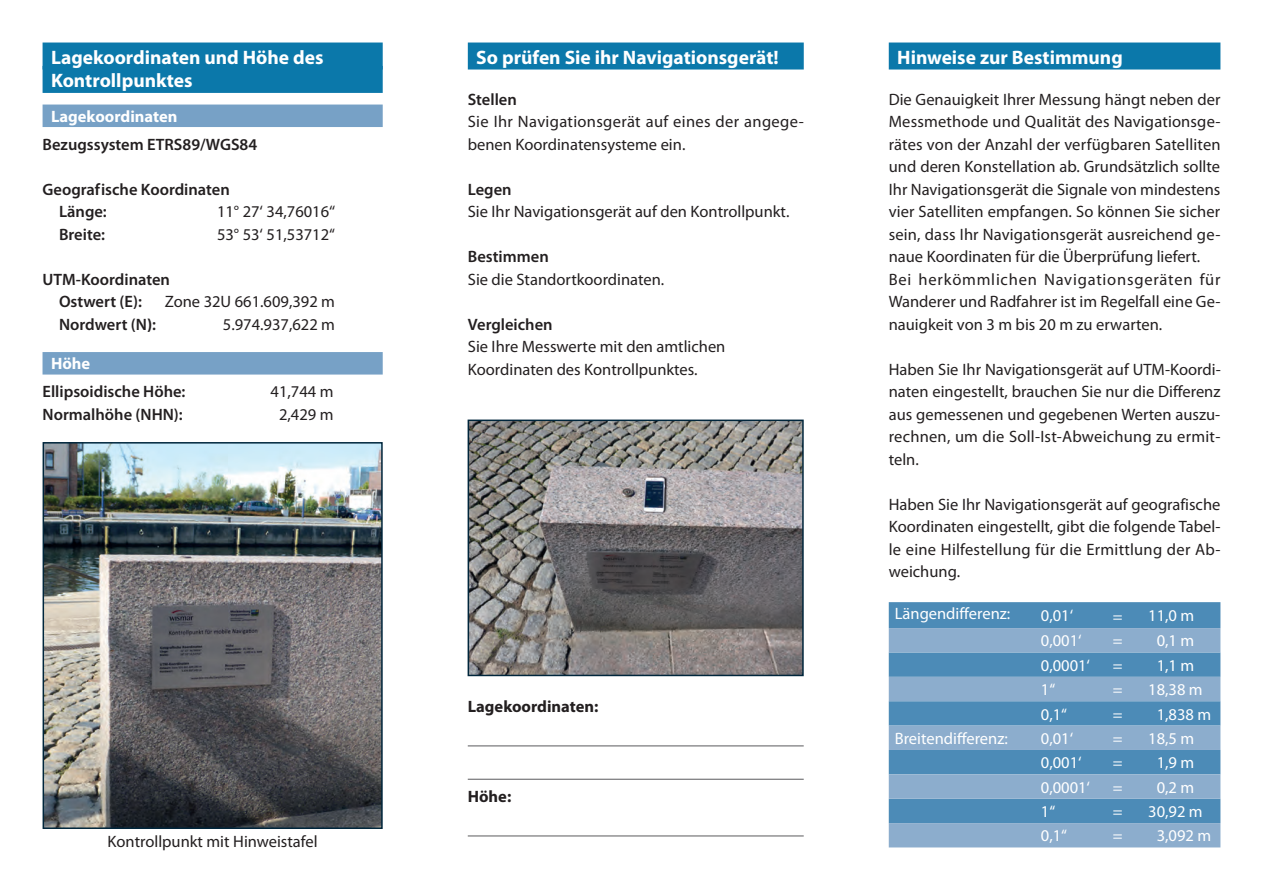
<style>
.page{position:relative;width:1263px;height:893px;background:#fff}
.page>*{position:absolute;margin:0;border:0;box-sizing:border-box;transform-origin:0 0}
.t1{font:700 19.5px/23.4px "Myriad Pro";color:#fff}
.t2{font:16.5px/22.5px "Myriad Pro";color:#231f20}
.t3{font:600 16.5px/22.5px "Myriad Pro";color:#231f20}
.t4{font:16.5px "Myriad Pro";color:#fff}
.t5{font:16.5px/22.5px "Myriad Pro";letter-spacing:.02em;color:#231f20}
.t6{font:700 16.5px "Myriad Pro";color:#231f20}
.t7{font:700 16.5px "Myriad Pro";color:#fff}
.s1{font-weight:700}
</style>
<div class="page">
<div style="left:43px;top:43px;width:340px;height:27px;background:#0b78aa"></div>
<div style="left:43px;top:66px;width:340px;height:27px;background:#0b78aa"></div>
<div style="left:43px;top:105px;width:340px;height:22px;background:#77a1c6"></div>
<div style="left:43px;top:352px;width:340px;height:23px;background:#77a1c6"></div>
<div style="left:468px;top:43px;width:336px;height:27px;background:#0b78aa"></div>
<img style="left:471px;top:423px;width:330px;height:250px">
<div style="left:468px;top:420px;width:336px;height:256px;border:2px solid #00263c"></div>
<img style="left:46px;top:445px;width:334px;height:381px">
<div style="left:43px;top:442px;width:340px;height:387px;border:2px solid #00263c"></div>
<div style="left:889px;top:602px;width:331px;height:26px;background:#4c8bb7"></div>
<svg style="left:889px;top:628px;width:331px;height:219px;background:#709ec3"></svg>
<div style="left:889px;top:43px;width:331px;height:27px;background:#0b78aa"></div>
<hr style="left:468px;top:836px;width:336px;height:1px;background:#5a5a5d">
<hr style="left:468px;top:779px;width:336px;height:1px;background:#5a5a5d">
<hr style="left:468px;top:745px;width:336px;height:1px;background:#5a5a5d">
<p class="t1" style="left:51px;top:45px;width:274px">Lagekoordinaten und Höhe des<br>Kontrollpunktes</p>
<p class="t7" style="left:51px;top:105px;width:128px">Lagekoordinaten</p>
<p class="t3" style="left:43px;top:132px;width:216px">Bezugssystem ETRS89/WGS84</p>
<p class="t3" style="left:59px;top:177px;width:172px;text-indent:-16px">Geografische Koordinaten<br>Länge:</p>
<p class="t2" style="left:217px;top:200px;width:120px">11° 27‘ 34,76016‘‘</p>
<p class="t3" style="left:59px;top:222px;width:48px">Breite:</p>
<p class="t2" style="left:217px;top:222px;width:120px">53° 53‘ 51,53712“</p>
<p class="t3" style="left:59px;top:267px;width:112px;text-indent:-16px">UTM-Koordinaten<br>Ostwert (E):</p>
<p class="t2" style="left:165px;top:290px;width:172px">Zone 32U 661.609,392 m</p>
<p class="t3" style="left:59px;top:312px;width:99px">Nordwert (N<span class="s1">)</span>:</p>
<p class="t2" style="left:223px;top:313px;width:114px">5.974.937,622 m</p>
<p class="t7" style="left:51px;top:353px;width:41px">Höhe</p>
<p class="t3" style="left:43px;top:380px;width:144px">Ellipsoidische Höhe:</p>
<p class="t2" style="left:271px;top:380px;width:64px">41,744 m</p>
<p class="t3" style="left:43px;top:402px;width:142px">Normalhöhe (NHN):</p>
<p class="t2" style="left:279px;top:402px;width:56px">2,429 m</p>
<p class="t2" style="left:108px;top:830px;width:212px">Kontrollpunkt mit Hinweistafel</p>
<p class="t1" style="left:476px;top:45px;width:304px">So prüfen Sie ihr Navigationsgerät!</p>
<p class="t3" style="left:468px;top:87px;width:51px">Stellen</p>
<p class="t5" style="left:468px;top:110px;width:338px">Sie Ihr Navigationsgerät auf eines der angege&shy;benen Koordinatensysteme ein.</p>
<p class="t3" style="left:468px;top:177px;width:45px">Legen</p>
<p class="t2" style="left:468px;top:200px;width:323px">Sie Ihr Navigationsgerät auf den Kontrollpunkt.</p>
<p class="t3" style="left:468px;top:245px;width:82px">Bestimmen</p>
<p class="t2" style="left:468px;top:268px;width:198px">Sie die Standortkoordinaten.</p>
<p class="t3" style="left:468px;top:312px;width:86px">Vergleichen</p>
<p class="t2" style="left:468px;top:335px;width:259px">Sie Ihre Messwerte mit den amtlichen<br>Koordinaten des Kontrollpunktes.</p>
<p class="t6" style="left:468px;top:696px;width:132px">Lagekoordinaten:</p>
<p class="t6" style="left:468px;top:786px;width:45px">Höhe:</p>
<p class="t1" style="left:897px;top:45px;width:227px">Hinweise zur Bestimmung</p>
<p class="t2" style="left:889px;top:87px;width:333px">Die Genauigkeit Ihrer Messung hängt neben der Messmethode und Qualität des Navigationsge&shy;rätes von der Anzahl der verfügbaren Satelliten und deren Konstellation ab. Grundsätzlich sollte Ihr Navigationsgerät die Signale von mindestens vier Satelliten empfangen. So können Sie sicher sein, dass Ihr Navigationsgerät ausreichend ge&shy;naue Koordinaten für die Überprüfung liefert.<br>Bei herkömmlichen Navigationsgeräten für Wanderer und Radfahrer ist im Regelfall eine Ge&shy;nauigkeit von 3 m bis 20 m zu erwarten.</p>
<p class="t2" style="left:889px;top:358px;width:333px;text-align:justify">Haben Sie Ihr Navigationsgerät auf UTM-Koordi&shy;naten eingestellt, brauchen Sie nur die Differenz aus gemessenen und gegebenen Werten auszu&shy;rechnen, um die Soll-Ist-Abweichung zu ermit&shy;teln.</p>
<p class="t2" style="left:889px;top:493px;width:333px;text-align:justify">Haben Sie Ihr Navigationsgerät auf geografische Koordinaten eingestellt, gibt die folgende Tabel&shy;le eine Hilfestellung für die Ermittlung der Ab&shy;weichung.</p>
<p class="t4" style="left:895px;top:603px;width:117px">Längendifferenz:</p>
<p class="t4" style="left:1041px;top:605px;width:34px">0,01‘</p>
<p class="t4" style="left:1113px;top:606px;width:11px">=</p>
<p class="t4" style="left:1148px;top:605px;width:48px">11,0 m</p>
<p class="t4" style="left:1041px;top:631px;width:42px">0,001‘</p>
<p class="t4" style="left:1113px;top:631px;width:11px">=</p>
<p class="t4" style="left:1157px;top:631px;width:39px">0,1 m</p>
<p class="t4" style="left:1041px;top:655px;width:51px">0,0001‘</p>
<p class="t4" style="left:1113px;top:655px;width:11px">=</p>
<p class="t4" style="left:1157px;top:655px;width:39px">1,1 m</p>
<p class="t4" style="left:1041px;top:679px;width:16px">1“</p>
<p class="t4" style="left:1113px;top:679px;width:11px">=</p>
<p class="t4" style="left:1148px;top:679px;width:56px">18,38 m</p>
<p class="t4" style="left:1041px;top:704px;width:28px">0,1“</p>
<p class="t4" style="left:1113px;top:704px;width:11px">=</p>
<p class="t4" style="left:1157px;top:704px;width:56px">1,838 m</p>
<p class="t4" style="left:895px;top:728px;width:115px">Breitendifferenz:</p>
<p class="t4" style="left:1041px;top:728px;width:34px">0,01‘</p>
<p class="t4" style="left:1113px;top:728px;width:11px">=</p>
<p class="t4" style="left:1148px;top:728px;width:48px">18,5 m</p>
<p class="t4" style="left:1041px;top:753px;width:42px">0,001‘</p>
<p class="t4" style="left:1113px;top:753px;width:11px">=</p>
<p class="t4" style="left:1157px;top:753px;width:39px">1,9 m</p>
<p class="t4" style="left:1041px;top:777px;width:51px">0,0001‘</p>
<p class="t4" style="left:1113px;top:777px;width:11px">=</p>
<p class="t4" style="left:1157px;top:777px;width:39px">0,2 m</p>
<p class="t4" style="left:1041px;top:801px;width:16px">1“</p>
<p class="t4" style="left:1113px;top:801px;width:11px">=</p>
<p class="t4" style="left:1148px;top:801px;width:56px">30,92 m</p>
<p class="t4" style="left:1041px;top:826px;width:28px">0,1“</p>
<p class="t4" style="left:1113px;top:826px;width:11px">=</p>
<p class="t4" style="left:1157px;top:826px;width:56px">3,092 m</p>
</div>
